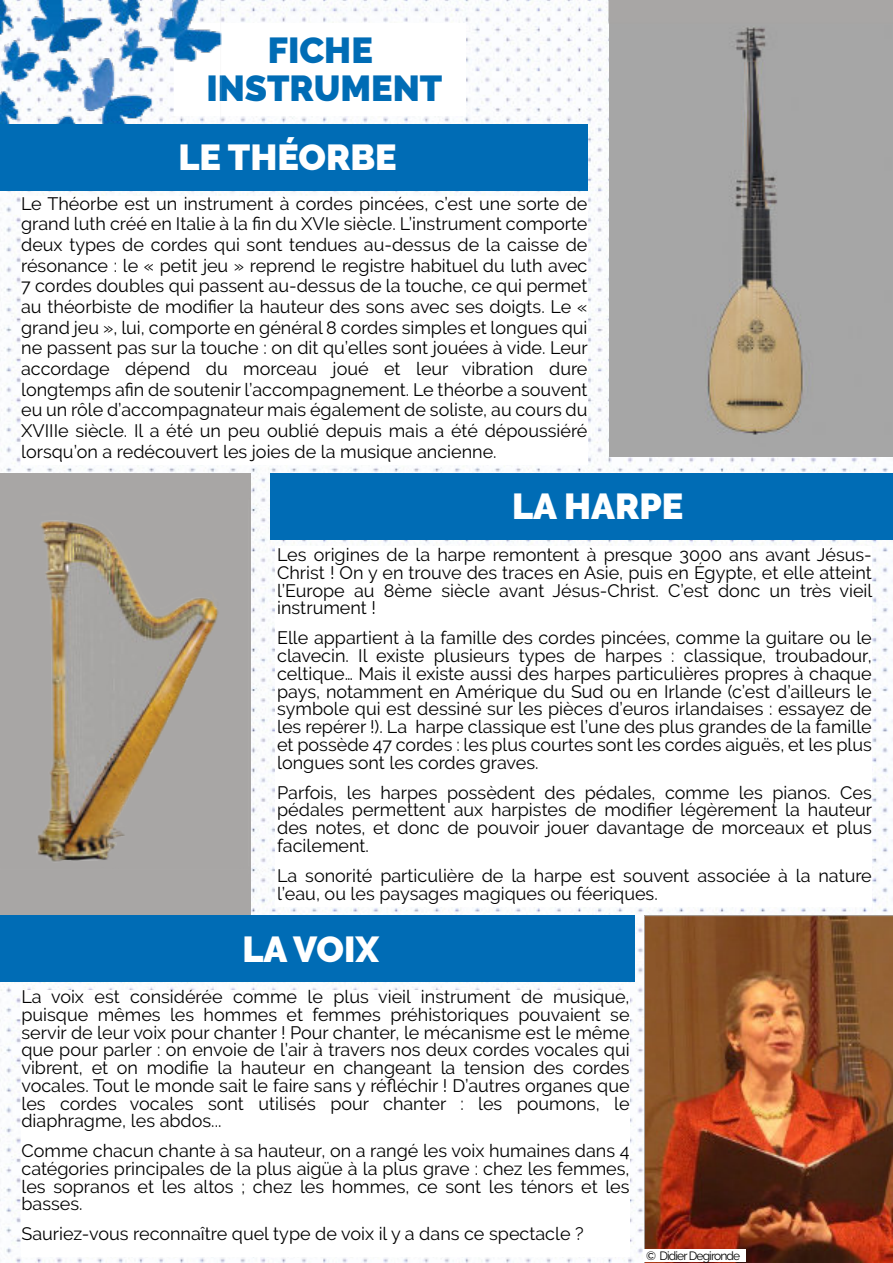
<style>
.page{position:relative;width:893px;height:1263px;background:#fff}
.page>*{position:absolute;margin:0;border:0;box-sizing:border-box;transform-origin:0 0}
.t1{font:900 36px "Raleway";color:#fff}
.t2{font:900 36px/38px "Raleway";color:#006cb5;text-align:center}
.t3{font:18px/17.9px "Raleway";color:#000;text-align:justify}
.t4{font:12px "Raleway";letter-spacing:-.07em;color:#000}
</style>
<div class="page">
<img style="left:0;top:0;width:893px;height:1263px">
<div style="left:0;top:473px;width:250px;height:443px;background:#a8a6a5"></div>
<div style="left:21px;top:990px;width:609px;height:266px;background:#fff"></div>
<div style="left:22px;top:236px;width:566px;height:228px;background:#fff"></div>
<div style="left:21px;top:196px;width:566px;height:262px;background:#fff"></div>
<div style="left:275px;top:546px;width:597px;height:360px;background:#fff"></div>
<div style="left:175px;top:23px;width:291px;height:93px;background:#fff"></div>
<img style="left:0;top:0;width:222px;height:124px">
<img style="left:609px;top:23px;width:284px;height:433px">
<div style="left:609px;top:0;width:284px;height:23px;background:#a8a6a5"></div>
<div style="left:0;top:124px;width:588px;height:66px;background:#006cb5"></div>
<div style="left:270px;top:473px;width:623px;height:66px;background:#006cb5"></div>
<div style="left:0;top:915px;width:634px;height:66px;background:#006cb5"></div>
<img style="left:644px;top:916px;width:249px;height:347px">
<div style="left:643px;top:1249px;width:103px;height:12px;background:#fff"></div>
<img style="left:37px;top:520px;width:182px;height:342px">
<h1 class="t2" style="left:206px;top:31px;width:237px">FICHE<br>INSTRUMENT</h1>
<h1 class="t1" style="left:178px;top:137px;width:220px">LE THÉORBE</h1>
<p class="t3" style="left:21px;top:193px;width:568px;line-height:20.7px">Le Théorbe est un instrument à cordes pincées, c’est une sorte de grand luth créé en Italie à la fin du XVIe siècle. L’instrument comporte deux types de cordes qui sont tendues au-dessus de la caisse de résonance : le « petit jeu » reprend le registre habituel du luth avec 7 cordes doubles qui passent au-dessus de la touche, ce qui permet au théorbiste de modifier la hauteur des sons avec ses doigts. Le « grand jeu », lui, comporte en général 8 cordes simples et longues qui ne passent pas sur la touche : on dit qu’elles sont jouées à vide. Leur accordage dépend du morceau joué et leur vibration dure longtemps afin de soutenir l’accompagnement. Le théorbe a souvent eu un rôle d’accompagnateur mais également de soliste, au cours du XVIIIe siècle. Il a été un peu oublié depuis mais a été dépoussiéré lorsqu’on a redécouvert les joies de la musique ancienne.</p>
<h1 class="t1" style="left:512px;top:486px;width:173px">LA HARPE</h1>
<p class="t3" style="left:277px;top:546px;width:597px">Les origines de la harpe remontent à presque 3000 ans avant Jésus-Christ ! On y en trouve des traces en Asie, puis en Égypte, et elle atteint l’Europe au 8ème siècle avant Jésus-Christ. C’est donc un très vieil instrument !</p>
<p class="t3" style="left:277px;top:629px;width:596px">Elle appartient à la famille des cordes pincées, comme la guitare ou le clavecin. Il existe plusieurs types de harpes : classique, troubadour, celtique… Mais il existe aussi des harpes particulières propres à chaque pays, notamment en Amérique du Sud ou en Irlande (c’est d’ailleurs le symbole qui est dessiné sur les pièces d’euros irlandaises : essayez de les repérer !). La harpe classique est l’une des plus grandes de la famille et possède 47 cordes : les plus courtes sont les cordes aiguës, et les plus longues sont les cordes graves.</p>
<p class="t3" style="left:277px;top:783px;width:597px">Parfois, les harpes possèdent des pédales, comme les pianos. Ces pédales permettent aux harpistes de modifier légèrement la hauteur des notes, et donc de pouvoir jouer davantage de morceaux et plus facilement.</p>
<p class="t3" style="left:277px;top:866px;width:596px">La sonorité particulière de la harpe est souvent associée à la nature l’eau, ou les paysages magiques ou féeriques.</p>
<h1 class="t1" style="left:242px;top:928px;width:138px">LA VOIX</h1>
<p class="t3" style="left:21px;top:988px;width:610px">La voix est considérée comme le plus vieil instrument de musique, puisque mêmes les hommes et femmes préhistoriques pouvaient se servir de leur voix pour chanter ! Pour chanter, le mécanisme est le même que pour parler : on envoie de l’air à travers nos deux cordes vocales qui vibrent, et on modifie la hauteur en changeant la tension des cordes vocales. Tout le monde sait le faire sans y réfléchir ! D’autres organes que les cordes vocales sont utilisés pour chanter : les poumons, le diaphragme, les abdos...</p>
<p class="t3" style="left:21px;top:1142px;width:610px">Comme chacun chante à sa hauteur, on a rangé les voix humaines dans 4 catégories principales de la plus aigüe à la plus grave : chez les femmes, les sopranos et les altos ; chez les hommes, ce sont les ténors et les basses.</p>
<p class="t3" style="left:21px;top:1225px;width:564px">Sauriez-vous reconnaître quel type de voix il y a dans ce spectacle ?</p>
<p class="t4" style="left:646px;top:1248px;width:95px">© Didier Degironde</p>
</div>
